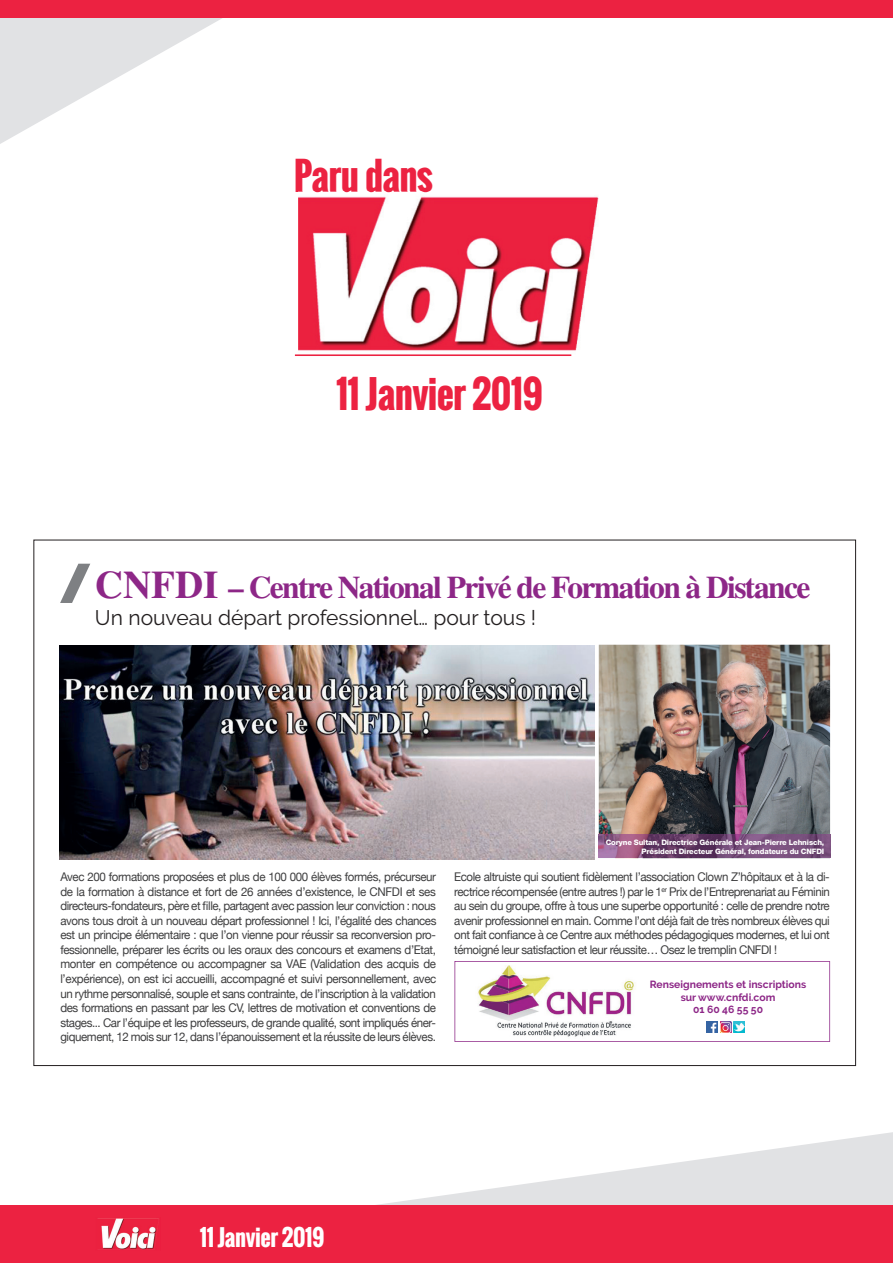
<style>
.page{position:relative;width:893px;height:1263px;background:#fff}
.page>*{position:absolute;margin:0;border:0;box-sizing:border-box;transform-origin:0 0}
.t1{font:700 37.35px "Oswald";letter-spacing:-.02em;color:#ec2241}
.t2{font:700 31.5px "STIX General";letter-spacing:-.05em;color:#8d2787}
.t3{font:700 22.5px "Oswald";letter-spacing:-.02em;color:#fff}
.t4{font:21px "Raleway";color:#231f20}
.t5{font:12px/14.5px "Helvetica Neue";letter-spacing:-.035em;color:#3e3e3f;text-align:justify;scale:.96 1}
.t6{font:700 10.35px/12.6px "Raleway";color:#8d2787;text-align:center}
.t7{font:800 7.5px/9px "Helvetica Neue";letter-spacing:-.015em;color:#fff;text-align:right}
.s1{font-size:39px}
</style>
<div class="page">
<svg style="left:377px;top:1132px;width:516px;height:73px"></svg>
<div style="left:0;top:1205px;width:893px;height:58px;background:#ec2241"></div>
<img style="left:98px;top:1218px;width:61px;height:32px">
<svg style="left:0;top:17px;width:255px;height:127px"></svg>
<div style="left:0;top:0;width:893px;height:17px;background:#ec2241"></div>
<img style="left:298px;top:192px;width:301px;height:164px">
<img style="left:298px;top:191px;width:132px;height:1px">
<hr style="left:295px;top:354px;width:276px;height:2px;background:#ec2241">
<img style="left:599px;top:645px;width:231px;height:189px">
<img style="left:599px;top:834px;width:231px;height:24px">
<svg style="left:60px;top:564px;width:30px;height:39px"></svg>
<img style="left:59px;top:645px;width:535px;height:214px">
<svg style="left:454px;top:961px;width:376px;height:81px"></svg>
<img style="left:460px;top:965px;width:186px;height:73px">
<h1 class="t1" style="left:294px;top:148px;width:141px">Paru dans</h1>
<h1 class="t1" style="left:336px;top:366px;width:209px">11 Janvier 2019</h1>
<h2 class="t2" style="left:95px;top:564px;width:717px"><span class="s1">CNFDI</span> – Centre National Privé de Formation à Distance</h2>
<h3 class="t4" style="left:95px;top:605px;width:443px">Un nouveau départ professionnel… pour tous !</h3>
<p class="t7" style="left:606px;top:837px;width:220px">Coryne Sultan, Directrice Générale et Jean-Pierre Lehnisch,<br>Président Directeur Général, fondateurs du CNFDI</p>
<p class="t5" style="left:60px;top:870px;width:393px">Avec 200 formations proposées et plus de 100 000 élèves formés, précurseur de la formation à distance et fort de 26 années d’existence, le CNFDI et ses directeurs-fondateurs, père et fille, partagent avec passion leur conviction : nous avons tous droit à un nouveau départ professionnel ! Ici, l’égalité des chances est un principe élémentaire : que l’on vienne pour réussir sa reconversion pro&shy;fessionnelle, préparer les écrits ou les oraux des concours et examens d’Etat, monter en compétence ou accompagner sa VAE (Validation des acquis de l’expérience), on est ici accueilli, accompagné et suivi personnellement, avec un rythme personnalisé, souple et sans contrainte, de l’inscription à la validation des formations en passant par les CV, lettres de motivation et conventions de stages... Car l’équipe et les professeurs, de grande qualité, sont impliqués éner&shy;giquement, 12 mois sur 12, dans l’épanouissement et la réussite de leurs élèves.</p>
<p class="t5" style="left:454px;top:870px;width:393px">Ecole altruiste qui soutient fidèlement l’association Clown Z’hôpitaux et à la di&shy;rectrice récompensée (entre autres !) par le 1<sup>er</sup> Prix de l’Entreprenariat au Féminin au sein du groupe, offre à tous une superbe opportunité : celle de prendre notre avenir professionnel en main. Comme l’ont déjà fait de très nombreux élèves qui ont fait confiance à ce Centre aux méthodes pédagogiques modernes, et lui ont témoigné leur satisfaction et leur réussite… Osez le tremplin CNFDI !</p>
<p class="t6" style="left:650px;top:978px;width:158px">Renseignements et inscriptions sur www.cnfdi.com<br>01 60 46 55 50</p>
<h3 class="t3" style="left:200px;top:1220px;width:126px">11 Janvier 2019</h3>
</div>
